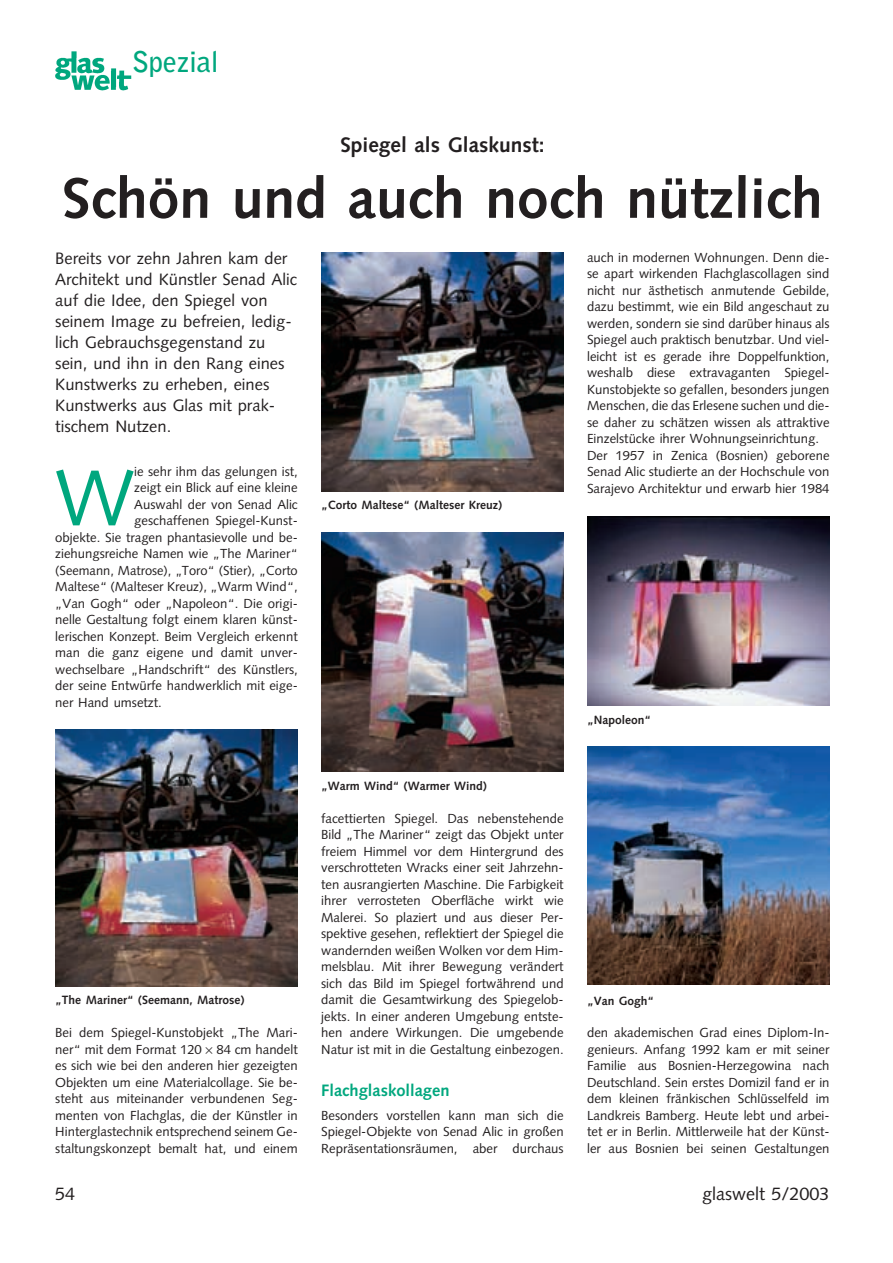
<style>
.page{position:relative;width:893px;height:1263px;background:#fff}
.page>*{position:absolute;margin:0;border:0;box-sizing:border-box;transform-origin:0 0}
.t1{font:79.05px "Syntax";color:#00a77e}
.t2{font:700 57px "Syntax";color:#231f20}
.t3{font:700 28.5px "Bell Gothic";letter-spacing:-.01em;color:#00a77e}
.t4{font:700 21px "Syntax";color:#231f20}
.t5{font:18px "Syntax";color:#231f20}
.t6{font:16.5px/21px "Syntax";color:#231f20}
.t7{font:700 16.5px "Syntax";color:#00a77e}
.t8{font:13.2px/16.5px "Syntax";color:#231f20;text-align:justify}
.t9{font:700 12px "Syntax";color:#231f20}
</style>
<div class="page">
<img style="left:55px;top:51px;width:77px;height:40px">
<img style="left:55px;top:730px;width:243px;height:256px">
<img style="left:321px;top:252px;width:242px;height:239px">
<img style="left:321px;top:532px;width:242px;height:240px">
<img style="left:587px;top:516px;width:242px;height:190px">
<img style="left:587px;top:747px;width:242px;height:238px">
<h3 class="t3" style="left:132px;top:51px;width:88px">Spezial</h3>
<h3 class="t4" style="left:340px;top:136px;width:206px">Spiegel als Glaskunst:</h3>
<h2 class="t2" style="left:62px;top:175px;width:762px">Schön und auch noch nützlich</h2>
<p class="t6" style="left:55px;top:250px;width:243px">Bereits vor zehn Jahren kam der<br>Architekt und Künstler Senad Alic auf die Idee, den Spiegel von seinem Image zu befreien, ledig&shy;lich Gebrauchsgegenstand zu sein, und ihn in den Rang eines<br>Kunstwerks zu erheben, eines<br>Kunstwerks aus Glas mit prak&shy;tischem Nutzen.</p>
<h1 class="t1" style="left:55px;top:466px;width:81px">W</h1>
<p class="t8" style="left:134px;top:464px;width:165px">ie sehr ihm das gelungen ist,</p>
<p class="t8" style="left:134px;top:481px;width:165px">zeigt ein Blick auf eine kleine</p>
<p class="t8" style="left:134px;top:497px;width:165px">Auswahl der von Senad Alic</p>
<p class="t8" style="left:134px;top:514px;width:165px">geschaffenen Spiegel-Kunst-</p>
<p class="t8" style="left:55px;top:530px;width:244px">objekte. Sie tragen phantasievolle und be-</p>
<p class="t8" style="left:55px;top:547px;width:244px">ziehungsreiche Namen wie „The Mariner“</p>
<p class="t8" style="left:55px;top:563px;width:244px">(Seemann, Matrose), „Toro“ (Stier), „Corto</p>
<p class="t8" style="left:55px;top:580px;width:244px">Maltese“ (Malteser Kreuz), „Warm Wind“,</p>
<p class="t8" style="left:55px;top:596px;width:244px">„Van Gogh“ oder „Napoleon“. Die origi-</p>
<p class="t8" style="left:55px;top:613px;width:244px">nelle Gestaltung folgt einem klaren künst-</p>
<p class="t8" style="left:55px;top:629px;width:244px">lerischen Konzept. Beim Vergleich erkennt</p>
<p class="t8" style="left:55px;top:646px;width:244px">man die ganz eigene und damit unver-</p>
<p class="t8" style="left:55px;top:662px;width:244px">wechselbare „Handschrift“ des Künstlers,</p>
<p class="t8" style="left:55px;top:679px;width:244px">der seine Entwürfe handwerklich mit eige-</p>
<p class="t8" style="left:55px;top:695px;width:108px">ner Hand umsetzt.</p>
<p class="t9" style="left:321px;top:500px;width:182px">„Corto Maltese“ (Malteser Kreuz)</p>
<p class="t9" style="left:55px;top:995px;width:190px">„The Mariner“ (Seemann, Matrose)</p>
<p class="t8" style="left:55px;top:1026px;width:244px">Bei dem Spiegel-Kunstobjekt „The Mari&shy;ner“ mit dem Format 120 84 cm handelt es sich wie bei den anderen hier gezeigten Objekten um eine Materialcollage. Sie be&shy;steht aus miteinander verbundenen Seg&shy;menten von Flachglas, die der Künstler in Hinterglastechnik entsprechend seinem Ge&shy;staltungskonzept bemalt hat, und einem</p>
<p class="t9" style="left:321px;top:781px;width:167px">„Warm Wind“ (Warmer Wind)</p>
<p class="t8" style="left:321px;top:811px;width:244px">facettierten Spiegel. Das nebenstehende Bild „The Mariner“ zeigt das Objekt unter freiem Himmel vor dem Hintergrund des verschrotteten Wracks einer seit Jahrzehn&shy;ten ausrangierten Maschine. Die Farbigkeit ihrer verrosteten Oberfläche wirkt wie Malerei. So plaziert und aus dieser Per&shy;spektive gesehen, reflektiert der Spiegel die wandernden weißen Wolken vor dem Him&shy;melsblau. Mit ihrer Bewegung verändert sich das Bild im Spiegel fortwährend und damit die Gesamtwirkung des Spiegelob&shy;jekts. In einer anderen Umgebung entste&shy;hen andere Wirkungen. Die umgebende Natur ist mit in die Gestaltung einbezogen.</p>
<p class="t7" style="left:321px;top:1083px;width:130px">Flachglaskollagen</p>
<p class="t8" style="left:321px;top:1108px;width:244px">Besonders vorstellen kann man sich die Spiegel-Objekte von Senad Alic in großen Repräsentationsräumen, aber durchaus</p>
<p class="t8" style="left:587px;top:250px;width:244px;text-align:left">auch in modernen Wohnungen. Denn die&shy;se apart wirkenden Flachglascollagen sind nicht nur ästhetisch anmutende Gebilde, dazu bestimmt, wie ein Bild angeschaut zu werden, sondern sie sind darüber hinaus als Spiegel auch praktisch benutzbar. Und viel&shy;leicht ist es gerade ihre Doppelfunktion, weshalb diese extravaganten Spiegel-Kunstobjekte so gefallen, besonders jungen Menschen, die das Erlesene suchen und die&shy;se daher zu schätzen wissen als attraktive Einzelstücke ihrer Wohnungseinrichtung.<br>Der 1957 in Zenica (Bosnien) geborene Senad Alic studierte an der Hochschule von Sarajevo Architektur und erwarb hier 1984</p>
<p class="t9" style="left:587px;top:715px;width:66px">„Napoleon“</p>
<p class="t9" style="left:587px;top:996px;width:69px">„Van Gogh“</p>
<p class="t8" style="left:587px;top:1026px;width:244px">den akademischen Grad eines Diplom-In&shy;genieurs. Anfang 1992 kam er mit seiner Familie aus Bosnien-Herzegowina nach Deutschland. Sein erstes Domizil fand er in dem kleinen fränkischen Schlüsselfeld im Landkreis Bamberg. Heute lebt und arbei&shy;tet er in Berlin. Mittlerweile hat der Künst&shy;ler aus Bosnien bei seinen Gestaltungen</p>
<h3 class="t5" style="left:55px;top:1186px;width:22px">54</h3>
<h3 class="t5" style="left:702px;top:1186px;width:129px">glaswelt 5/2003</h3>
</div>
